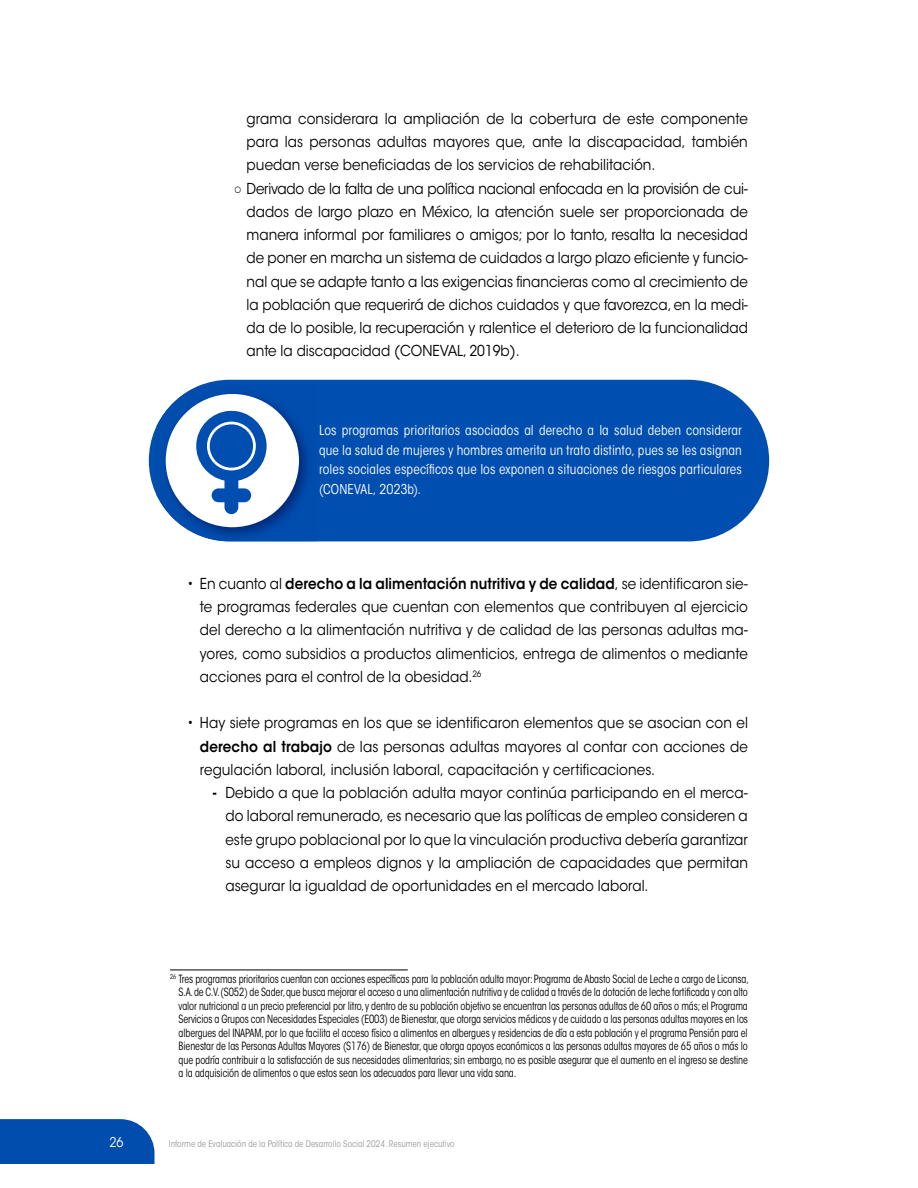
<style>
.page{position:relative;width:918px;height:1188px;background:#fff}
.page>*{position:absolute;margin:0;border:0;box-sizing:border-box;transform-origin:0 0}
.t1{font:15px/23.2px "ITC Avant Garde Std";letter-spacing:.005em;color:#000;text-align:justify;scale:.9 1}
.t2{font:condensed 13.5px/19.5px "ITC Avant Garde Std";letter-spacing:.005em;color:#fff;text-align:justify}
.t3{font:13.5px "ITC Avant Garde Std";color:#fff;scale:.9 1}
.t4{font:condensed 11.25px/13.5px "ITC Avant Garde Std";letter-spacing:-.01em;color:#000;text-align:justify;scale:.9 1}
.t5{font:condensed 9px "ITC Avant Garde Std";color:#9b9b9c}
.s1{font-family:"Arial"}
.s2{font-weight:600}
.s3{font-weight:700;font-stretch:condensed}
</style>
<div class="page">
<div style="left:0;top:1119px;width:155px;height:45px;background:#004dae"></div>
<div style="left:149px;top:380px;width:620px;height:161px;background:#004eaf;border-radius:81px"></div>
<img style="left:157px;top:385px;width:151px;height:156px">
<div style="left:166px;top:394px;width:133px;height:133px;background:#fff;border-radius:50%"></div>
<hr style="left:170px;top:970px;width:238px;height:1px;background:#000">
<svg style="left:196px;top:410px;width:71px;height:104px"></svg>
<p class="t1" style="left:247px;top:107px;width:559px">grama considerara la ampliación de la cobertura de este componente para las personas adultas mayores que, ante la discapacidad, también puedan verse beneficiadas de los servicios de rehabilitación.</p>
<p class="t1" style="left:247px;top:177px;width:559px;text-indent:-13px"><span class="s1">○</span> Derivado de la falta de una política nacional enfocada en la provisión de cui&shy;dados de largo plazo en México, la atención suele ser proporcionada de manera informal por familiares o amigos; por lo tanto, resalta la necesidad de poner en marcha un sistema de cuidados a largo plazo eficiente y funcio&shy;nal que se adapte tanto a las exigencias financieras como al crecimiento de la población que requerirá de dichos cuidados y que favorezca, en la medi&shy;da de lo posible, la recuperación y ralentice el deterioro de la funcionalidad ante la discapacidad (CONEVAL, 2019b).</p>
<p class="t2" style="left:319px;top:421px;width:424px">Los programas prioritarios asociados al derecho a la salud deben considerar que la salud de mujeres y hombres amerita un trato distinto, pues se les asignan roles sociales específicos que los exponen a situaciones de riesgos particulares (CONEVAL, 2023b).</p>
<p class="t1" style="left:200px;top:572px;width:610px;text-indent:-13px">• En cuanto al <span class="s2">derecho a la alimentación nutritiva y de calidad</span>, se identificaron sie&shy;te programas federales que cuentan con elementos que contribuyen al ejercicio del derecho a la alimentación nutritiva y de calidad de las personas adultas ma&shy;yores, como subsidios a productos alimenticios, entrega de alimentos o mediante acciones para el control de la obesidad.<sup>26</sup></p>
<p class="t1" style="left:200px;top:711px;width:611px;text-indent:-13px">• Hay siete programas en los que se identificaron elementos que se asocian con el <span class="s2">derecho al trabajo</span> de las personas adultas mayores al contar con acciones de regulación laboral, inclusión laboral, capacitación y certificaciones.</p>
<p class="t1" style="left:225px;top:781px;width:582px;text-indent:-13px"><span class="s3">-</span> Debido a que la población adulta mayor continúa participando en el merca&shy;do laboral remunerado, es necesario que las políticas de empleo consideren a este grupo poblacional por lo que la vinculación productiva debería garantizar su acceso a empleos dignos y la ampliación de capacidades que permitan asegurar la igualdad de oportunidades en el mercado laboral.</p>
<p class="t4" style="left:179px;top:972px;width:635px;text-indent:-9px"><sup>26</sup> Tres programas prioritarios cuentan con acciones específicas para la población adulta mayor: Programa de Abasto Social de Leche a cargo de Liconsa, S.A. de C.V. (S052) de Sader, que busca mejorar el acceso a una alimentación nutritiva y de calidad a través de la dotación de leche fortificada y con alto valor nutricional a un precio preferencial por litro, y dentro de su población objetivo se encuentran las personas adultas de 60 años o más; el Programa Servicios a Grupos con Necesidades Especiales (E003) de Bienestar, que otorga servicios médicos y de cuidado a las personas adultas mayores en los albergues del INAPAM, por lo que facilita el acceso físico a alimentos en albergues y residencias de día a esta población y el programa Pensión para el Bienestar de las Personas Adultas Mayores (S176) de Bienestar, que otorga apoyos económicos a las personas adultas mayores de 65 años o más lo que podría contribuir a la satisfacción de sus necesidades alimentarias; sin embargo, no es posible asegurar que el aumento en el ingreso se destine a la adquisición de alimentos o que estos sean los adecuados para llevar una vida sana.</p>
<p class="t3" style="left:110px;top:1134px;width:17px">26</p>
<p class="t5" style="left:169px;top:1138px;width:287px">Informe de Evaluación de la Política de Desarrollo Social 2024. Resumen ejecutivo</p>
</div>
